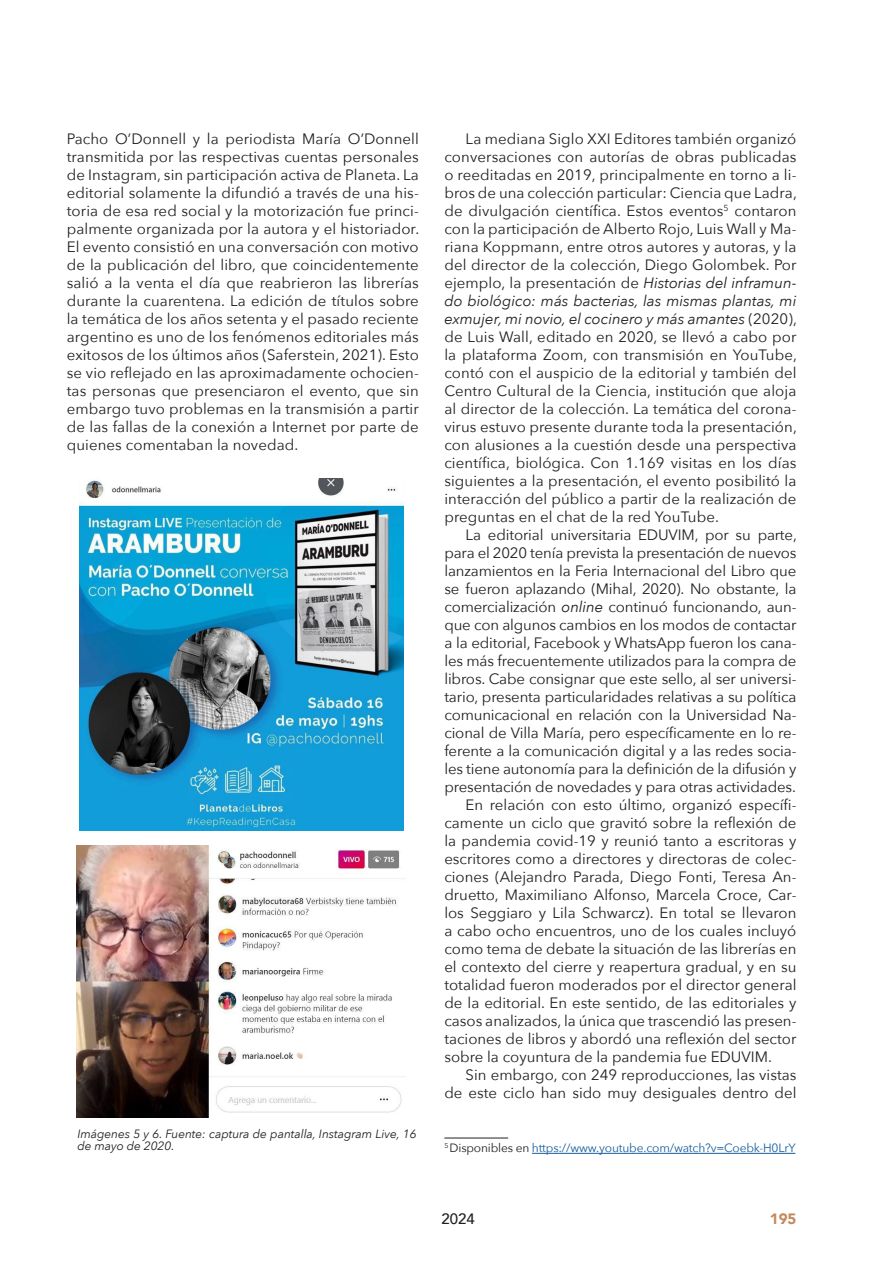
<style>
.page{position:relative;width:893px;height:1263px;background:#fff}
.page>*{position:absolute;margin:0;border:0;box-sizing:border-box;transform-origin:0 0}
.TEXTO{font:15px/18px "Avenir Next";color:#231f20;text-align:justify}
.t1{font:500 15px "Avenir";color:#231f20}
.t2{font:900 15px "Avenir";color:#c6895c}
.pie_de_foto{font:italic 12px/12.9px "Avenir Next";letter-spacing:-.005em;color:#231f20}
.Nota_al_pie{font:12px "Avenir Next";letter-spacing:-.015em;color:#175d9e}
.s1{font-style:italic}
.s2{color:#231f20}
</style>
<div class="page">
<hr style="left:444px;top:1138px;width:64px;height:1px;background:#231f20">
<hr style="left:532px;top:1153px;width:263px;height:1px;background:#175d9e">
<img style="left:79px;top:478px;width:324px;height:352px">
<img style="left:77px;top:845px;width:328px;height:273px">
<p class="TEXTO" style="left:67px;top:129px;width:354px">Pacho O’Donnell y la periodista María O’Donnell transmitida por las respectivas cuentas personales de Instagram, sin participación activa de Planeta. La editorial solamente la difundió a través de una his&shy;toria de esa red social y la motorización fue princi&shy;palmente organizada por la autora y el historiador.<br>El evento consistió en una conversación con motivo de la publicación del libro, que coincidentemente salió a la venta el día que reabrieron las librerías durante la cuarentena. La edición de títulos sobre la temática de los años setenta y el pasado reciente argentino es uno de los fenómenos editoriales más exitosos de los últimos años (Saferstein, 2021). Esto se vio reflejado en las aproximadamente ochocien&shy;tas personas que presenciaron el evento, que sin embargo tuvo problemas en la transmisión a partir de las fallas de la conexión a Internet por parte de quienes comentaban la novedad.</p>
<p class="TEXTO" style="left:444px;top:129px;width:354px;text-indent:21px">La mediana Siglo XXI Editores también organizó conversaciones con autorías de obras publicadas o reeditadas en 2019, principalmente en torno a li&shy;bros de una colección particular: Ciencia que Ladra, de divulgación científica. Estos eventos<sup>5</sup> contaron con la participación de Alberto Rojo, Luis Wall y Ma&shy;riana Koppmann, entre otros autores y autoras, y la del director de la colección, Diego Golombek. Por ejemplo, la presentación de <span class="s1">Historias del inframun&shy;do biológico: más bacterias, las mismas plantas, mi exmujer, mi novio, el cocinero y más amantes</span> (2020), de Luis Wall, editado en 2020, se llevó a cabo por la plataforma Zoom, con transmisión en YouTube, contó con el auspicio de la editorial y también del Centro Cultural de la Ciencia, institución que aloja al director de la colección. La temática del corona&shy;virus estuvo presente durante toda la presentación, con alusiones a la cuestión desde una perspectiva científica, biológica. Con 1.169 visitas en los días siguientes a la presentación, el evento posibilitó la interacción del público a partir de la realización de preguntas en el chat de la red YouTube.</p>
<p class="TEXTO" style="left:444px;top:525px;width:354px;text-indent:21px">La editorial universitaria EDUVIM, por su parte, para el 2020 tenía prevista la presentación de nuevos lanzamientos en la Feria Internacional del Libro que se fueron aplazando (Mihal, 2020). No obstante, la comercialización <span class="s1">online</span> continuó funcionando, aun&shy;que con algunos cambios en los modos de contactar a la editorial, Facebook y WhatsApp fueron los cana&shy;les más frecuentemente utilizados para la compra de libros. Cabe consignar que este sello, al ser universi&shy;tario, presenta particularidades relativas a su política comunicacional en relación con la Universidad Na&shy;cional de Villa María, pero específicamente en lo re&shy;ferente a la comunicación digital y a las redes socia&shy;les tiene autonomía para la definición de la difusión y presentación de novedades y para otras actividades.</p>
<p class="TEXTO" style="left:444px;top:795px;width:354px;text-indent:21px">En relación con esto último, organizó específi&shy;camente un ciclo que gravitó sobre la reflexión de la pandemia covid-19 y reunió tanto a escritoras y escritores como a directores y directoras de colec&shy;ciones (Alejandro Parada, Diego Fonti, Teresa An&shy;druetto, Maximiliano Alfonso, Marcela Croce, Car&shy;los Seggiaro y Lila Schwarcz). En total se llevaron a cabo ocho encuentros, uno de los cuales incluyó como tema de debate la situación de las librerías en el contexto del cierre y reapertura gradual, y en su totalidad fueron moderados por el director general de la editorial. En este sentido, de las editoriales y casos analizados, la única que trascendió las presen&shy;taciones de libros y abordó una reflexión del sector sobre la coyuntura de la pandemia fue EDUVIM.</p>
<p class="TEXTO" style="left:444px;top:1065px;width:354px;text-align:right">Sin embargo, con 249 reproducciones, las vistas de este ciclo han sido muy desiguales dentro del</p>
<p class="pie_de_foto" style="left:77px;top:1126px;width:341px">Imágenes 5 y 6. Fuente: captura de pantalla, Instagram Live, 16 de mayo de 2020.</p>
<p class="Nota_al_pie" style="left:444px;top:1138px;width:353px"><sup>5</sup> <span class="s2">Disponibles en</span> https://www.youtube.com/watch?v=Coebk-H0LrY</p>
<p class="t1" style="left:441px;top:1206px;width:35px">2024</p>
<p class="t2" style="left:770px;top:1206px;width:28px">195</p>
</div>
